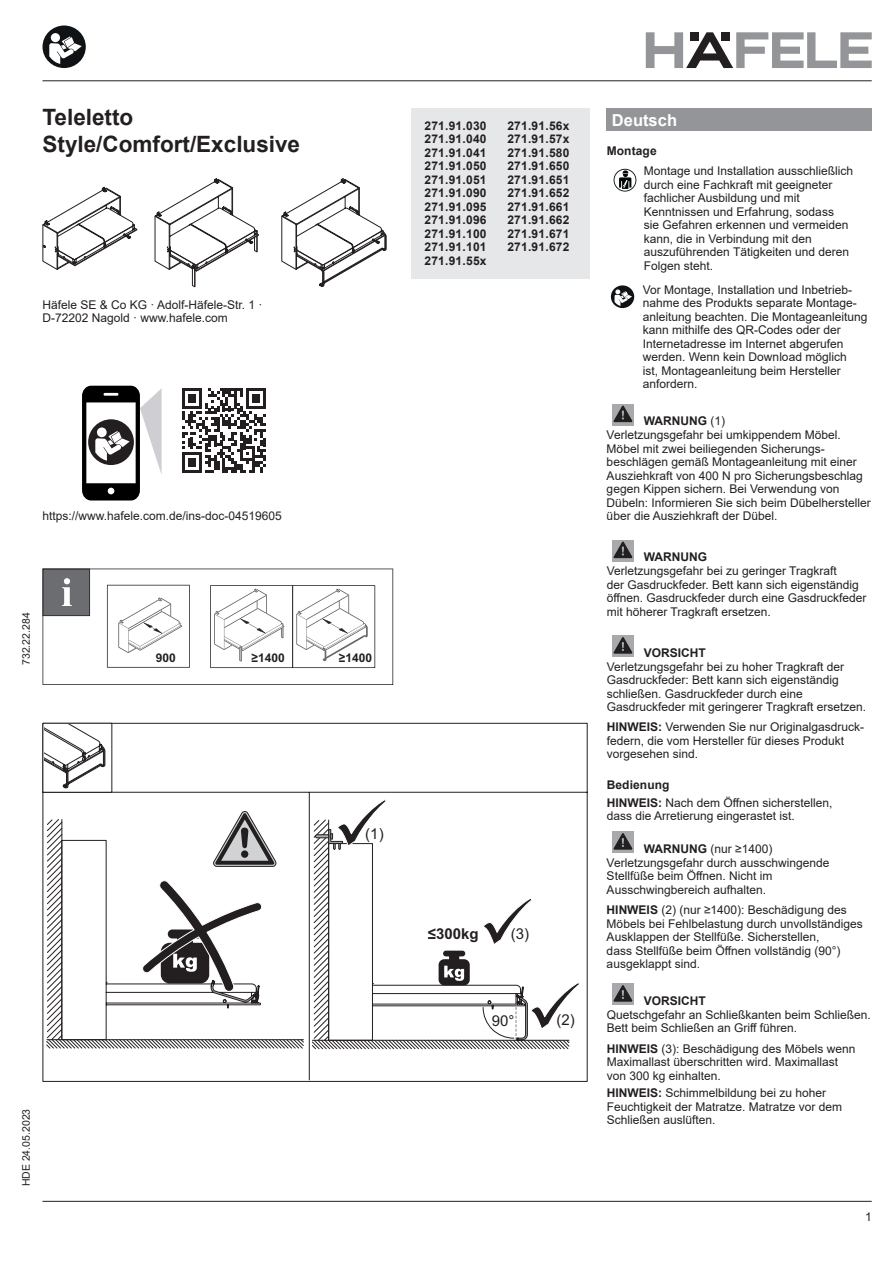
<style>
.page{position:relative;width:893px;height:1263px;background:#fff}
.page>*{position:absolute;margin:0;border:0;box-sizing:border-box;transform-origin:0 0}
.t1{font:700 22.5px/27px "Arial";color:#231f20}
.t2{font:700 16.5px "Arial";color:#fff}
.t3{font:15px "Arial";color:#231f20}
.t4{font:700 15px "Arial";color:#231f20}
.t5{font:12px/13.5px "Arial";color:#231f20}
.t6{font:700 12px/13.5px "Arial";letter-spacing:.02em;color:#231f20;text-align:justify}
.t7{font:700 12px "Arial";color:#231f20}
.t8{font:10.5px "Arial";color:#231f20}
.s1{font-weight:700}
</style>
<div class="page">
<hr style="left:43px;top:80px;width:829px;height:1px;background:#231f20">
<hr style="left:43px;top:1201px;width:829px;height:1px;background:#231f20">
<svg style="left:646px;top:32px;width:226px;height:36px"></svg>
<div style="left:607px;top:108px;width:265px;height:23px;background:#939598"></div>
<svg style="left:614px;top:169px;width:22px;height:23px"></svg>
<svg style="left:611px;top:285px;width:23px;height:23px"></svg>
<svg style="left:612px;top:404px;width:21px;height:21px"></svg>
<svg style="left:614px;top:406px;width:18px;height:16px"></svg>
<svg style="left:612px;top:540px;width:21px;height:21px"></svg>
<svg style="left:614px;top:542px;width:18px;height:16px"></svg>
<div style="left:612px;top:635px;width:21px;height:22px;background:#a8a9ad"></div>
<svg style="left:614px;top:637px;width:18px;height:17px"></svg>
<div style="left:612px;top:831px;width:21px;height:22px;background:#a8a9ad"></div>
<svg style="left:614px;top:833px;width:18px;height:17px"></svg>
<div style="left:612px;top:983px;width:21px;height:22px;background:#a8a9ad"></div>
<svg style="left:614px;top:985px;width:18px;height:17px"></svg>
<svg style="left:43px;top:186px;width:94px;height:84px"></svg>
<svg style="left:154px;top:178px;width:105px;height:109px"></svg>
<svg style="left:281px;top:178px;width:105px;height:109px"></svg>
<svg style="left:43px;top:26px;width:43px;height:42px"></svg>
<svg style="left:43px;top:568px;width:350px;height:117px"></svg>
<svg style="left:182px;top:388px;width:84px;height:85px"></svg>
<svg style="left:82px;top:386px;width:80px;height:114px"></svg>
<svg style="left:43px;top:723px;width:545px;height:359px"></svg>
<svg style="left:46px;top:809px;width:258px;height:240px"></svg>
<div style="left:43px;top:723px;width:69px;height:69px;background:#fff"></div>
<div style="left:43px;top:723px;width:69px;height:70px;border:1px solid #231f20"></div>
<svg style="left:44px;top:724px;width:62px;height:65px"></svg>
<svg style="left:312px;top:798px;width:269px;height:251px"></svg>
<div style="left:412px;top:108px;width:178px;height:171px;background:#e6e7e9"></div>
<h1 class="t1" style="left:43px;top:104px;width:259px">Teleletto<br>Style/Comfort/Exclusive</h1>
<p class="t5" style="left:43px;top:297px;width:222px">Häfele SE &amp; Co KG ꞏ Adolf-Häfele-Str. 1 ꞏ<br>D-72202 Nagold ꞏ www.hafele.com</p>
<p class="t5" style="left:43px;top:509px;width:241px">https://www.hafele.com.de/ins-doc-04519605</p>
<p class="t8" style="left:19px;top:665px;width:54px;rotate:-90deg">732.22.284</p>
<p class="t6" style="left:156px;top:651px;width:22px">900</p>
<p class="t6" style="left:252px;top:651px;width:35px">≥1400</p>
<p class="t6" style="left:339px;top:651px;width:35px">≥1400</p>
<p class="t3" style="left:365px;top:823px;width:20px">(1)</p>
<p class="t8" style="left:19px;top:1186px;width:79px;rotate:-90deg">HDE 24.05.2023</p>
<p class="t6" style="left:424px;top:119px;width:64px">271.91.030<br>271.91.040<br>271.91.041<br>271.91.050<br>271.91.051<br>271.91.090<br>271.91.095<br>271.91.096<br>271.91.100<br>271.91.101<br>271.91.55x</p>
<p class="t6" style="left:507px;top:119px;width:64px">271.91.56x 271.91.57x 271.91.580<br>271.91.650<br>271.91.651<br>271.91.652<br>271.91.661<br>271.91.662<br>271.91.671<br>271.91.672</p>
<p class="t4" style="left:428px;top:923px;width:52px">≤300kg</p>
<p class="t3" style="left:511px;top:923px;width:20px">(3)</p>
<p class="t3" style="left:492px;top:1010px;width:24px">90°</p>
<p class="t3" style="left:557px;top:1009px;width:20px">(2)</p>
<h2 class="t2" style="left:612px;top:108px;width:67px">Deutsch</h2>
<p class="t6" style="left:607px;top:145px;width:52px">Montage</p>
<p class="t5" style="left:644px;top:164px;width:211px">Montage und Installation ausschließlich durch eine Fachkraft mit geeigneter fachlicher Ausbildung und mit Kenntnissen und Erfahrung, sodass<br>sie Gefahren erkennen und vermeiden kann, die in Verbindung mit den auszuführenden Tätigkeiten und deren Folgen steht.</p>
<p class="t5" style="left:643px;top:283px;width:226px">Vor Montage, Installation und Inbetrieb&shy;nahme des Produkts separate Montage&shy;anleitung beachten. Die Montageanleitung kann mithilfe des QR-Codes oder der Internetadresse im Internet abgerufen werden. Wenn kein Download möglich<br>ist, Montageanleitung beim Hersteller anfordern.</p>
<p class="t5" style="left:607px;top:414px;width:266px;text-indent:37px"><span class="s1">WARNUNG</span> (1)<br>Verletzungsgefahr bei umkippendem Möbel.<br>Möbel mit zwei beiliegenden Sicherungs&shy;beschlägen gemäß Montageanleitung mit einer Ausziehkraft von 400 N pro Sicherungsbeschlag gegen Kippen sichern. Bei Verwendung von Dübeln: Informieren Sie sich beim Dübelhersteller über die Ausziehkraft der Dübel.</p>
<p class="t7" style="left:644px;top:549px;width:65px">WARNUNG</p>
<p class="t5" style="left:607px;top:564px;width:261px">Verletzungsgefahr bei zu geringer Tragkraft<br>der Gasdruckfeder. Bett kann sich eigenständig öffnen. Gasdruckfeder durch eine Gasdruckfeder mit höherer Tragkraft ersetzen.</p>
<p class="t7" style="left:644px;top:644px;width:64px">VORSICHT</p>
<p class="t5" style="left:607px;top:660px;width:261px">Verletzungsgefahr bei zu hoher Tragkraft der Gasdruckfeder: Bett kann sich eigenständig schließen. Gasdruckfeder durch eine Gasdruckfeder mit geringerer Tragkraft ersetzen.</p>
<p class="t5" style="left:607px;top:720px;width:259px"><span class="s1">HINWEIS:</span> Verwenden Sie nur Originalgasdruck&shy;federn, die vom Hersteller für dieses Produkt vorgesehen sind.</p>
<p class="t5" style="left:607px;top:776px;width:227px;line-height:17.7px"><span class="s1">Bedienung<br>HINWEIS:</span> Nach dem Öffnen sicherstellen,</p>
<p class="t5" style="left:607px;top:809px;width:190px">dass die Arretierung eingerastet ist.</p>
<p class="t5" style="left:607px;top:842px;width:224px;text-indent:37px"><span class="s1">WARNUNG</span> (nur ≥1400)<br>Verletzungsgefahr durch ausschwingende<br>Stellfüße beim Öffnen. Nicht im<br>Ausschwingbereich aufhalten.</p>
<p class="t5" style="left:607px;top:903px;width:258px"><span class="s1">HINWEIS</span> (2) (nur ≥1400): Beschädigung des Möbels bei Fehlbelastung durch unvollständiges Ausklappen der Stellfüße. Sicherstellen,<br>dass Stellfüße beim Öffnen vollständig (90°) ausgeklappt sind.</p>
<p class="t7" style="left:644px;top:992px;width:64px">VORSICHT</p>
<p class="t5" style="left:607px;top:1008px;width:266px">Quetschgefahr an Schließkanten beim Schließen.<br>Bett beim Schließen an Griff führen.</p>
<p class="t5" style="left:607px;top:1041px;width:250px"><span class="s1">HINWEIS</span> (3): Beschädigung des Möbels wenn<br>Maximallast überschritten wird. Maximallast von 300 kg einhalten.</p>
<p class="t5" style="left:607px;top:1086px;width:237px"><span class="s1">HINWEIS:</span> Schimmelbildung bei zu hoher<br>Feuchtigkeit der Matratze. Matratze vor dem<br>Schließen auslüften.</p>
<p class="t5" style="left:865px;top:1210px;width:8px">1</p>
</div>
